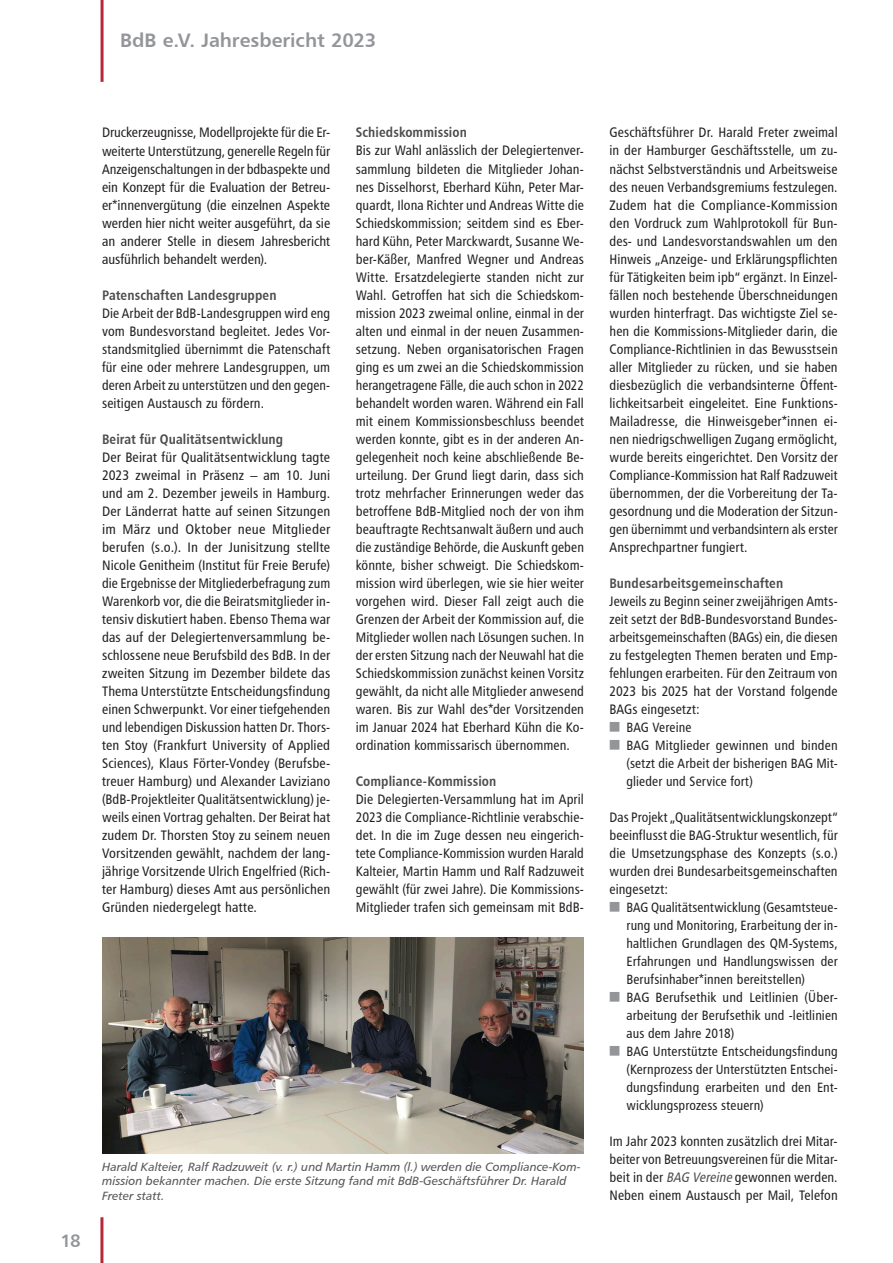
<style>
.page{position:relative;width:893px;height:1263px;background:#fff}
.page>*{position:absolute;margin:0;border:0;box-sizing:border-box;transform-origin:0 0}
.t1{font:19.5px "Humanist 777 BT Bold B";letter-spacing:-.005em;color:#939598}
.t2{font:18px "Humanist 777 BT Bold B";color:#939598}
.t3{font:13.8px/18px "Humanist 777 BT Roman Condensed B";letter-spacing:.005em;color:#231f20;text-align:justify}
.t4{font:13.8px "Humanist 777 BT Bold Condensed B";letter-spacing:.01em;color:#4b4c4d}
.t5{font:13.5px/18px "Humanist 777 BT Roman Condensed B";letter-spacing:.01em;color:#231f20}
.t6{font:12px/14.4px "Humanist 777 BT Italic B";color:#57585a}
.s1{font-style:italic;color:#4b4c4d}
</style>
<div class="page">
<img style="left:102px;top:938px;width:482px;height:215px">
<hr style="left:101px;top:0;width:3px;height:82px;background:#b72837">
<hr style="left:100px;top:1217px;width:3px;height:46px;background:#b72837">
<h1 class="t1" style="left:120px;top:28px;width:258px">BdB e.V. Jahresbericht 2023</h1>
<p class="t3" style="left:102px;top:123px;width:230px">Druckerzeugnisse, Modellprojekte für die Er&shy;weiterte Unterstützung, generelle Regeln für Anzeigenschaltungen in der bdbaspekte und ein Konzept für die Evaluation der Betreu&shy;er*innenvergütung (die einzelnen Aspekte werden hier nicht weiter ausgeführt, da sie an anderer Stelle in diesem Jahresbericht ausführlich behandelt werden).</p>
<p class="t4" style="left:102px;top:286px;width:176px">Patenschaften Landesgruppen</p>
<p class="t3" style="left:102px;top:303px;width:230px">Die Arbeit der BdB-Landesgruppen wird eng vom Bundesvorstand begleitet. Jedes Vor&shy;standsmitglied übernimmt die Patenschaft für eine oder mehrere Landesgruppen, um deren Arbeit zu unterstützen und den gegen&shy;seitigen Austausch zu fördern.</p>
<p class="t4" style="left:102px;top:430px;width:183px">Beirat für Qualitätsentwicklung</p>
<p class="t3" style="left:102px;top:447px;width:230px">Der Beirat für Qualitätsentwicklung tagte 2023 zweimal in Präsenz – am 10. Juni und am 2. Dezember jeweils in Hamburg.<br>Der Länderrat hatte auf seinen Sitzungen im März und Oktober neue Mitglieder berufen (s.o.). In der Junisitzung stellte Nicole Genitheim (Institut für Freie Berufe) die Ergebnisse der Mitgliederbefragung zum Warenkorb vor, die die Beiratsmitglieder in&shy;tensiv diskutiert haben. Ebenso Thema war das auf der Delegiertenversammlung be&shy;schlossene neue Berufsbild des BdB. In der zweiten Sitzung im Dezember bildete das Thema Unterstützte Entscheidungsfindung einen Schwerpunkt. Vor einer tiefgehenden und lebendigen Diskussion hatten Dr. Thors&shy;ten Stoy (Frankfurt University of Applied Sciences), Klaus Förter-Vondey (Berufsbe&shy;treuer Hamburg) und Alexander Laviziano (BdB-Projektleiter Qualitätsentwicklung) je&shy;weils einen Vortrag gehalten. Der Beirat hat zudem Dr. Thorsten Stoy zu seinem neuen Vorsitzenden gewählt, nachdem der lang&shy;jährige Vorsitzende Ulrich Engelfried (Rich&shy;ter Hamburg) dieses Amt aus persönlichen Gründen niedergelegt hatte.</p>
<p class="t4" style="left:356px;top:124px;width:113px">Schiedskommission</p>
<p class="t3" style="left:356px;top:141px;width:230px">Bis zur Wahl anlässlich der Delegiertenver&shy;sammlung bildeten die Mitglieder Johan&shy;nes Disselhorst, Eberhard Kühn, Peter Mar&shy;quardt, Ilona Richter und Andreas Witte die Schiedskommission; seitdem sind es Eber&shy;hard Kühn, Peter Marckwardt, Susanne We&shy;ber-Käßer, Manfred Wegner und Andreas Witte. Ersatzdelegierte standen nicht zur Wahl. Getroffen hat sich die Schiedskom&shy;mission 2023 zweimal online, einmal in der alten und einmal in der neuen Zusammen&shy;setzung. Neben organisatorischen Fragen ging es um zwei an die Schiedskommission herangetragene Fälle, die auch schon in 2022 behandelt worden waren. Während ein Fall mit einem Kommissionsbeschluss beendet werden konnte, gibt es in der anderen An&shy;gelegenheit noch keine abschließende Be&shy;urteilung. Der Grund liegt darin, dass sich trotz mehrfacher Erinnerungen weder das betroffene BdB-Mitglied noch der von ihm beauftragte Rechtsanwalt äußern und auch die zuständige Behörde, die Auskunft geben könnte, bisher schweigt. Die Schiedskom&shy;mission wird überlegen, wie sie hier weiter vorgehen wird. Dieser Fall zeigt auch die Grenzen der Arbeit der Kommission auf, die Mitglieder wollen nach Lösungen suchen. In der ersten Sitzung nach der Neuwahl hat die Schiedskommission zunächst keinen Vorsitz gewählt, da nicht alle Mitglieder anwesend waren. Bis zur Wahl des*der Vorsitzenden im Januar 2024 hat Eberhard Kühn die Ko&shy;ordination kommissarisch übernommen.</p>
<p class="t4" style="left:356px;top:772px;width:142px">Compliance-Kommission</p>
<p class="t3" style="left:356px;top:789px;width:230px">Die Delegierten-Versammlung hat im April 2023 die Compliance-Richtlinie verabschie&shy;det. In die im Zuge dessen neu eingerich&shy;tete Compliance-Kommission wurden Harald Kalteier, Martin Hamm und Ralf Radzuweit gewählt (für zwei Jahre). Die Kommissions-Mitglieder trafen sich gemeinsam mit BdB-</p>
<h2 class="t2" style="left:60px;top:1229px;width:22px">18</h2>
<p class="t6" style="left:102px;top:1159px;width:480px">Harald Kalteier, Ralf Radzuweit (v. r.) und Martin Hamm (l.) werden die Compliance-Kom&shy;mission bekannter machen. Die erste Sitzung fand mit BdB-Geschäftsführer Dr. Harald<br>Freter statt.</p>
<p class="t3" style="left:609px;top:123px;width:230px">Geschäftsführer Dr. Harald Freter zweimal in der Hamburger Geschäftsstelle, um zu&shy;nächst Selbstverständnis und Arbeitsweise des neuen Verbandsgremiums festzulegen.<br>Zudem hat die Compliance-Kommission den Vordruck zum Wahlprotokoll für Bun&shy;des- und Landesvorstandswahlen um den Hinweis „Anzeige- und Erklärungspflichten für Tätigkeiten beim ipb“ ergänzt. In Einzel&shy;fällen noch bestehende Überschneidungen wurden hinterfragt. Das wichtigste Ziel se&shy;hen die Kommissions-Mitglieder darin, die Compliance-Richtlinien in das Bewusstsein aller Mitglieder zu rücken, und sie haben diesbezüglich die verbandsinterne Öffent&shy;lichkeitsarbeit eingeleitet. Eine Funktions-Mailadresse, die Hinweisgeber*innen ei&shy;nen niedrigschwelligen Zugang ermöglicht, wurde bereits eingerichtet. Den Vorsitz der Compliance-Kommission hat Ralf Radzuweit übernommen, der die Vorbereitung der Ta&shy;gesordnung und die Moderation der Sitzun&shy;gen übernimmt und verbandsintern als erster Ansprechpartner fungiert.</p>
<p class="t4" style="left:609px;top:574px;width:175px">Bundesarbeitsgemeinschaften</p>
<p class="t3" style="left:609px;top:591px;width:230px">Jeweils zu Beginn seiner zweijährigen Amts&shy;zeit setzt der BdB-Bundesvorstand Bundes&shy;arbeitsgemeinschaften (BAGs) ein, die diesen zu festgelegten Themen beraten und Emp&shy;fehlungen erarbeiten. Für den Zeitraum von 2023 bis 2025 hat der Vorstand folgende BAGs eingesetzt:</p>
<p class="t5" style="left:626px;top:718px;width:213px">BAG Vereine<br>BAG Mitglieder gewinnen und binden (setzt die Arbeit der bisherigen BAG Mit&shy;glieder und Service fort)</p>
<p class="t3" style="left:609px;top:807px;width:230px">Das Projekt „Qualitätsentwicklungskonzept“ beeinflusst die BAG-Struktur wesentlich, für die Umsetzungsphase des Konzepts (s.o.) wurden drei Bundesarbeitsgemeinschaften eingesetzt:</p>
<p class="t5" style="left:626px;top:898px;width:213px">BAG Qualitätsentwicklung (Gesamtsteue&shy;rung und Monitoring, Erarbeitung der in&shy;haltlichen Grundlagen des QM-Systems, Erfahrungen und Handlungswissen der Berufsinhaber*innen bereitstellen)<br>BAG Berufsethik und Leitlinien (Über&shy;arbeitung der Berufsethik und -leitlinien aus dem Jahre 2018)<br>BAG Unterstützte Entscheidungsfindung (Kernprozess der Unterstützten Entschei&shy;dungsfindung erarbeiten und den Ent&shy;wicklungsprozess steuern)</p>
<p class="t3" style="left:609px;top:1131px;width:230px">Im Jahr 2023 konnten zusätzlich drei Mitar&shy;beiter von Betreuungsvereinen für die Mitar&shy;beit in der <span class="s1">BAG Vereine</span> gewonnen werden.<br>Neben einem Austausch per Mail, Telefon</p>
</div>
